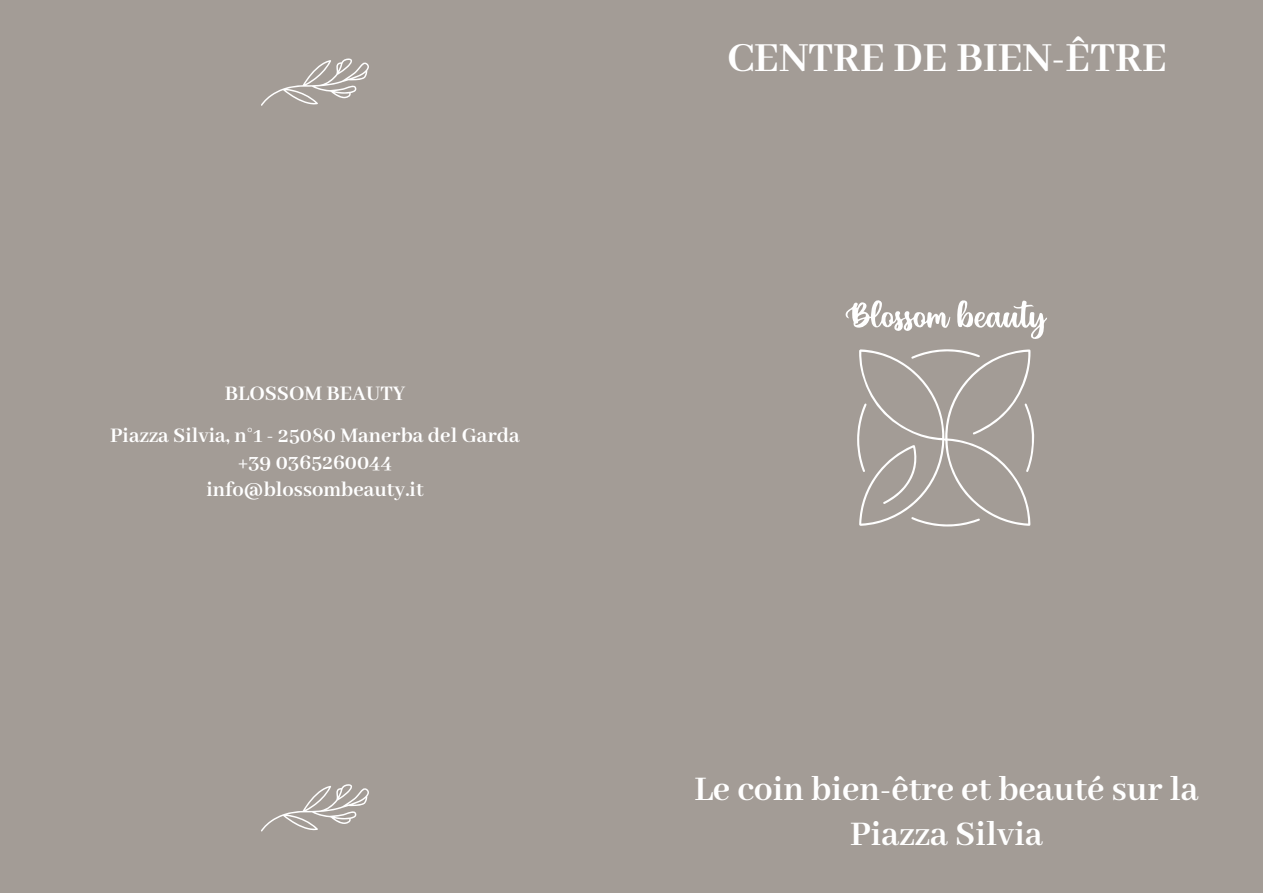
<style>
.page{position:relative;width:1263px;height:893px;background:#a39c96}
.page>*{position:absolute;margin:0;border:0;box-sizing:border-box;transform-origin:0 0}
.t1{font:700 45px "Abhaya Libre";color:#fff}
.t2{font:700 37.5px/45px "Abhaya Libre";color:#fff;text-align:center}
.t3{font:700 22.5px/42px "Abhaya Libre";color:#fff;text-align:center}
</style>
<div class="page">
<svg style="left:261px;top:58px;width:108px;height:48px"></svg>
<svg style="left:261px;top:784px;width:108px;height:48px"></svg>
<svg style="left:845px;top:300px;width:105px;height:31px"></svg>
<svg style="left:957px;top:300px;width:90px;height:39px"></svg>
<svg style="left:857px;top:349px;width:177px;height:178px"></svg>
<p class="t3" style="left:110px;top:373px;width:411px">BLOSSOM BEAUTY<br>Piazza Silvia, n°1 - 25080 Manerba del Garda</p>
<p class="t3" style="left:206px;top:450px;width:219px;line-height:27px">+39 0365260044 info@blossombeauty.it</p>
<h1 class="t1" style="left:727px;top:33px;width:441px">CENTRE DE BIEN-ÊTRE</h1>
<h2 class="t2" style="left:694px;top:768px;width:506px">Le coin bien-être et beauté sur la<br>Piazza Silvia</h2>
</div>
